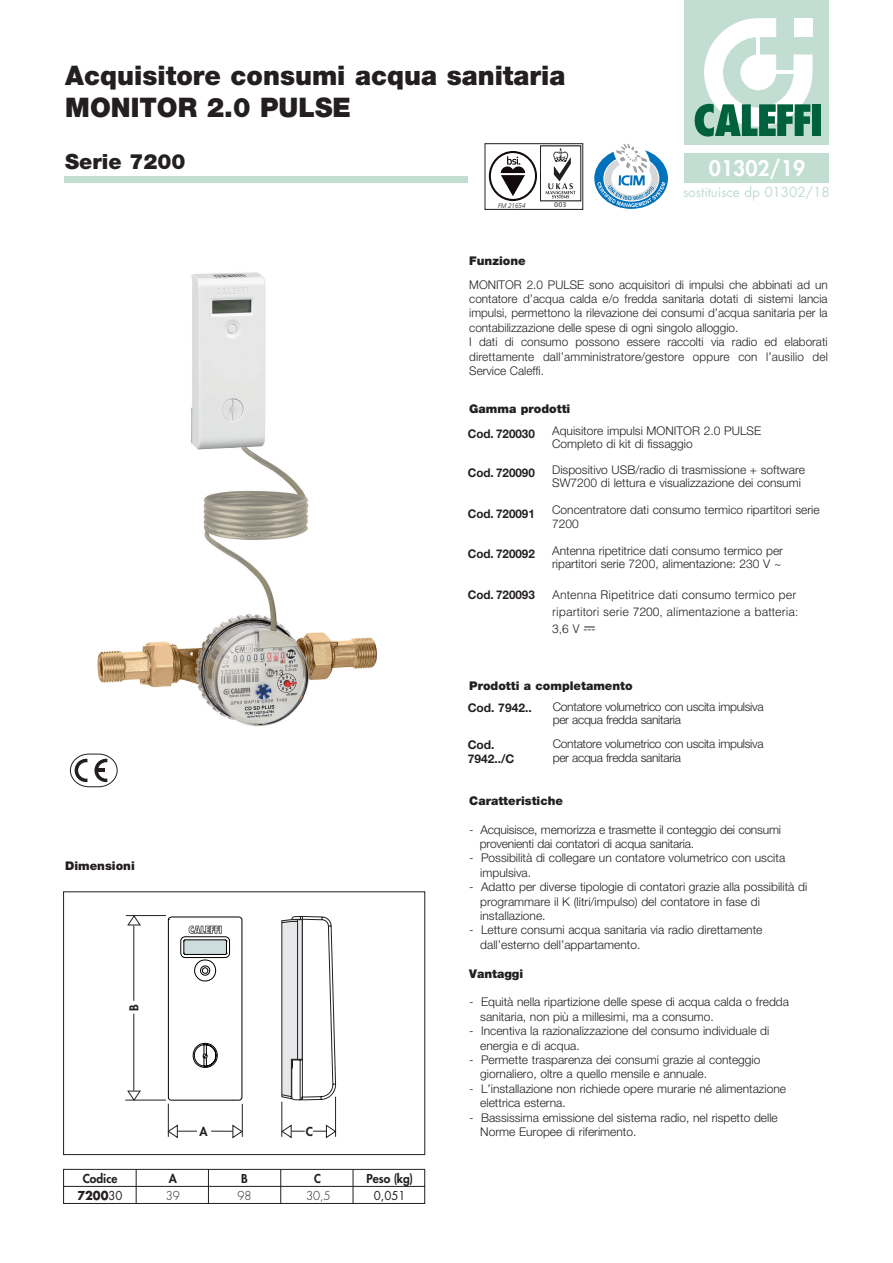
<style>
.page{position:relative;width:893px;height:1263px;background:#fff}
.page>*{position:absolute;margin:0;border:0;box-sizing:border-box;transform-origin:0 0}
.Normale{font:900 27px "Helvetica Neue LT Std";color:#231f20}
.Normale-2{font:900 21px "Helvetica Neue LT Std";color:#231f20}
.Normale-3{font:800 21px "Futura";color:#fff}
.Normale-4{font:13.5px "Futura";letter-spacing:-.005em;color:#c2ddd1}
.Normale-5{font:300 12px/14.4px "Helvetica Neue LT Std";color:#231f20;text-align:justify}
.pollici{font:300 12px/13.5px "Helvetica Neue LT Std";color:#231f20}
.pollici-2{font:300 12px "Helvetica Neue LT Std";letter-spacing:-.025em;color:#231f20}
.pollici-3{font:300 12px/17px "Helvetica";color:#231f20}
.Normale-6{font:900 12px "Helvetica Neue LT Std";color:#231f20}
.Codice{font:700 12px/13.5px "Helvetica Neue LT Std";color:#231f20}
.t1{font:800 12px/17px "Futura";color:#231f20;text-align:center}
.t2{font:300 12px/17px "Futura";color:#231f20;text-align:center;scale:.95 1}
.t3{font:italic 300 6.75px "Frutiger";letter-spacing:-.005em;color:#231f20;scale:.93 1}
.t4{font:6.75px "Lucida Grande";color:#231f20;scale:.96 1}
.s1{font-weight:700}
.s2{font-weight:400}
.s3{font-weight:800}
</style>
<div class="page">
<div style="left:685px;top:153px;width:144px;height:30px;background:#c2ddd1"></div>
<div style="left:64px;top:176px;width:404px;height:7px;background:#c2ddd1"></div>
<div style="left:685px;top:0;width:144px;height:145px;background:#c2ddd1"></div>
<svg style="left:695px;top:18px;width:117px;height:119px"></svg>
<div style="left:812px;top:104px;width:9px;height:32px;background:#00613e"></div>
<svg style="left:594px;top:148px;width:74px;height:61px"></svg>
<svg style="left:597px;top:144px;width:68px;height:63px"></svg>
<svg style="left:485px;top:143px;width:98px;height:67px"></svg>
<img style="left:97px;top:272px;width:280px;height:454px">
<svg style="left:69px;top:753px;width:49px;height:35px"></svg>
<svg style="left:63px;top:891px;width:362px;height:313px"></svg>
<hr style="left:136px;top:1169px;width:1px;height:34px;background:#231f20">
<hr style="left:208px;top:1169px;width:1px;height:34px;background:#231f20">
<hr style="left:280px;top:1169px;width:1px;height:34px;background:#231f20">
<hr style="left:353px;top:1169px;width:1px;height:34px;background:#231f20">
<hr style="left:168px;top:1104px;width:1px;height:33px;background:#231f20">
<hr style="left:242px;top:1104px;width:1px;height:33px;background:#231f20">
<hr style="left:125px;top:1100px;width:41px;height:1px;background:#231f20">
<hr style="left:126px;top:915px;width:40px;height:1px;background:#231f20">
<hr style="left:282px;top:1102px;width:1px;height:35px;background:#231f20">
<hr style="left:335px;top:1097px;width:1px;height:40px;background:#231f20">
<svg style="left:168px;top:916px;width:75px;height:185px"></svg>
<svg style="left:281px;top:915px;width:55px;height:186px"></svg>
<p class="Normale" style="left:65px;top:59px;width:502px">Acquisitore consumi acqua sanitaria</p>
<p class="Normale" style="left:65px;top:91px;width:287px">MONITOR 2.0 PULSE</p>
<p class="Normale-2" style="left:65px;top:149px;width:122px">Serie 7200</p>
<p class="t3" style="left:498px;top:202px;width:31px">FM 21654</p>
<p class="t4" style="left:554px;top:201px;width:14px">003</p>
<p class="Normale-3" style="left:709px;top:154px;width:98px">01302/19</p>
<p class="Normale-4" style="left:683px;top:183px;width:148px">sostituisce dp 01302/18</p>
<p class="Normale-6" style="left:469px;top:254px;width:58px">Funzione</p>
<p class="Normale-5" style="left:469px;top:277px;width:360px">MONITOR 2.0 PULSE sono acquisitori di impulsi che abbinati ad un contatore d’acqua calda e/o fredda sanitaria dotati di sistemi lancia impulsi, permettono la rilevazione dei consumi d’acqua sanitaria per la contabilizzazione delle spese di ogni singolo alloggio.</p>
<p class="Normale-5" style="left:469px;top:334px;width:360px">I dati di consumo possono essere raccolti via radio ed elaborati direttamente dall’amministratore/gestore oppure con l’ausilio del Service Caleffi.</p>
<p class="Normale-6" style="left:469px;top:402px;width:103px">Gamma prodotti</p>
<p class="Codice" style="left:468px;top:427px;width:69px">Cod. 720030</p>
<p class="Codice" style="left:468px;top:466px;width:69px">Cod. 720090</p>
<p class="Codice" style="left:468px;top:506px;width:69px">Cod. 720091</p>
<p class="Codice" style="left:468px;top:547px;width:69px">Cod. 720092</p>
<p class="Codice" style="left:468px;top:587px;width:69px">Cod. 720093</p>
<p class="pollici" style="left:552px;top:424px;width:210px">Aquisitore impulsi MONITOR 2.0 PULSE</p>
<p class="pollici" style="left:552px;top:437px;width:142px">Completo di kit di fissaggio</p>
<p class="pollici" style="left:552px;top:463px;width:254px">Dispositivo USB/radio di trasmissione + software<br>SW7200 di lettura e visualizzazione dei consumi</p>
<p class="pollici" style="left:552px;top:503px;width:269px">Concentratore dati consumo termico ripartitori serie<br>7200</p>
<p class="pollici" style="left:552px;top:544px;width:232px">Antenna ripetitrice dati consumo termico per ripartitori serie 7200, alimentazione: 230 V ~</p>
<p class="pollici-3" style="left:552px;top:586px;width:248px">Antenna Ripetitrice dati consumo termico per ripartitori serie 7200, alimentazione a batteria:</p>
<p class="pollici-3" style="left:552px;top:620px;width:45px">3,6 V ---</p>
<p class="Normale-6" style="left:65px;top:858px;width:71px">Dimensioni</p>
<p class="t1" style="left:125px;top:1011px;width:8px;rotate:-90deg">B</p>
<p class="t1" style="left:199px;top:1123px;width:10px">A</p>
<p class="t1" style="left:306px;top:1123px;width:9px">C</p>
<p class="t1" style="left:77px;top:1169px;width:47px">Codice<br><span class="s1">7200</span><span class="s2">30</span></p>
<p class="t1" style="left:366px;top:1169px;width:48px">Peso (kg)<br><span class="s2">0,051</span></p>
<p class="t2" style="left:166px;top:1170px;width:16px;text-align:left"><span class="s3">A<br></span>39</p>
<p class="t2" style="left:238px;top:1170px;width:16px"><span class="s3">B<br></span>98</p>
<p class="t2" style="left:306px;top:1170px;width:28px"><span class="s3">C<br></span>30,5</p>
<p class="Normale-6" style="left:469px;top:679px;width:165px">Prodotti a completamento</p>
<p class="Codice" style="left:468px;top:701px;width:65px">Cod. 7942..</p>
<p class="Codice" style="left:468px;top:738px;width:48px">Cod.<br>7942../C</p>
<p class="pollici-2" style="left:553px;top:699px;width:212px">Contatore volumetrico con uscita impulsiva</p>
<p class="pollici-2" style="left:553px;top:713px;width:130px">per acqua fredda sanitaria</p>
<p class="pollici-2" style="left:553px;top:737px;width:212px">Contatore volumetrico con uscita impulsiva</p>
<p class="pollici-2" style="left:553px;top:750px;width:130px">per acqua fredda sanitaria</p>
<p class="Normale-6" style="left:469px;top:793px;width:95px">Caratteristiche</p>
<p class="Normale-5" style="left:469px;top:822px;width:313px">- Acquisisce, memorizza e trasmette il conteggio dei consumi</p>
<p class="Normale-5" style="left:480px;top:836px;width:216px">provenienti dai contatori di acqua sanitaria.</p>
<p class="Normale-5" style="left:469px;top:851px;width:317px">- Possibilità di collegare un contatore volumetrico con uscita</p>
<p class="Normale-5" style="left:480px;top:865px;width:52px">impulsiva.</p>
<p class="Normale-5" style="left:469px;top:879px;width:339px">- Adatto per diverse tipologie di contatori grazie alla possibilità di</p>
<p class="Normale-5" style="left:480px;top:894px;width:281px">programmare il K (litri/impulso) del contatore in fase di</p>
<p class="Normale-5" style="left:480px;top:908px;width:67px">installazione.</p>
<p class="Normale-5" style="left:469px;top:923px;width:295px">- Letture consumi acqua sanitaria via radio direttamente</p>
<p class="Normale-5" style="left:480px;top:937px;width:162px">dall’esterno dell’appartamento.</p>
<p class="Normale-6" style="left:469px;top:966px;width:55px">Vantaggi</p>
<p class="Normale-5" style="left:469px;top:995px;width:321px">- Equità nella ripartizione delle spese di acqua calda o fredda</p>
<p class="Normale-5" style="left:480px;top:1009px;width:235px">sanitaria, non più a millesimi, ma a consumo.</p>
<p class="Normale-5" style="left:469px;top:1023px;width:302px">- Incentiva la razionalizzazione del consumo individuale di</p>
<p class="Normale-5" style="left:480px;top:1038px;width:101px">energia e di acqua.</p>
<p class="Normale-5" style="left:469px;top:1052px;width:293px">- Permette trasparenza dei consumi grazie al conteggio</p>
<p class="Normale-5" style="left:480px;top:1067px;width:228px">giornaliero, oltre a quello mensile e annuale.</p>
<p class="Normale-5" style="left:469px;top:1081px;width:318px">- L’installazione non richiede opere murarie né alimentazione</p>
<p class="Normale-5" style="left:480px;top:1095px;width:87px">elettrica esterna.</p>
<p class="Normale-5" style="left:469px;top:1110px;width:310px">- Bassissima emissione del sistema radio, nel rispetto delle</p>
<p class="Normale-5" style="left:480px;top:1124px;width:158px">Norme Europee di riferimento.</p>
</div>
